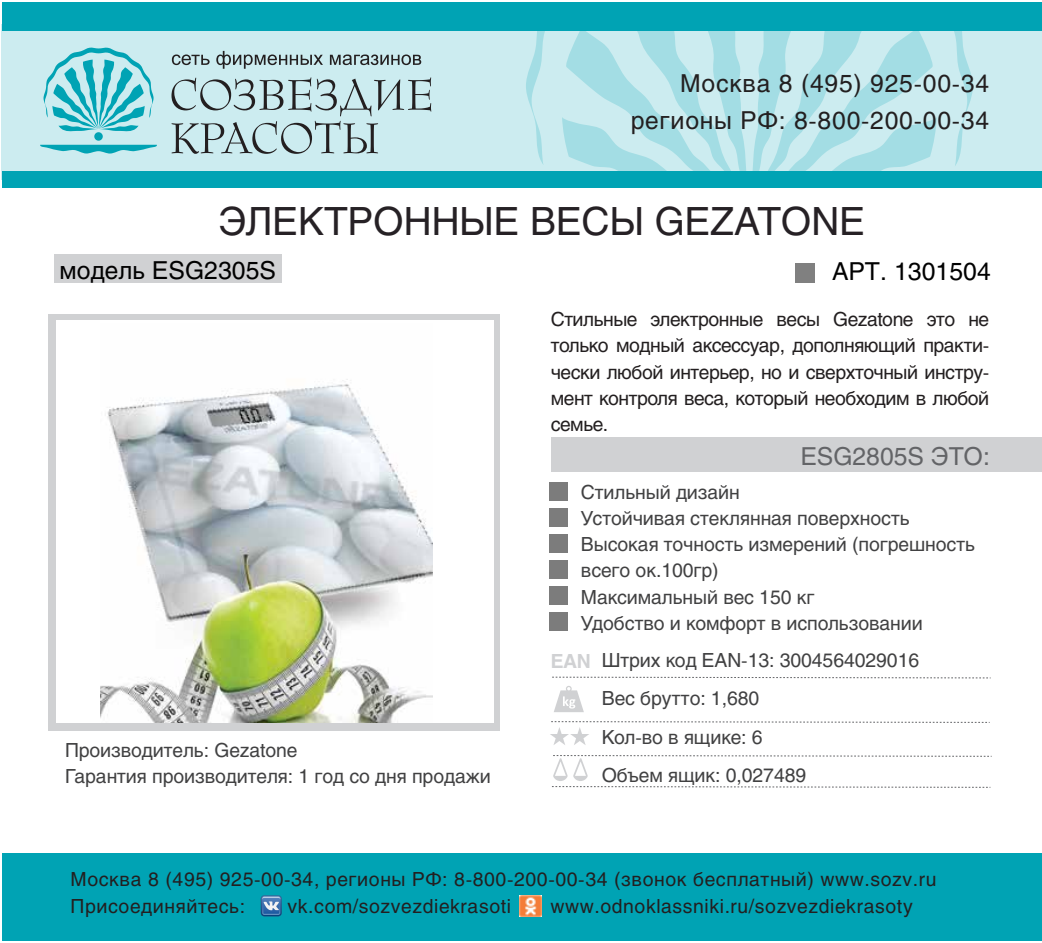
<style>
.page{position:relative;width:1042px;height:943px;background:#fff}
.page>*{position:absolute;margin:0;border:0;box-sizing:border-box;transform-origin:0 0}
.t1{font:38.5px "Helios";color:#262125}
.t2{font:24.5px/36.8px "Helios";letter-spacing:.03em;color:#231f20;text-align:right}
.t3{font:24.5px "Helios";letter-spacing:.005em;color:#010101}
.t4{font:24.5px "Helios";color:#636467}
.t5{font:19.25px/26.2px "Helios";letter-spacing:.03em;color:#231f20}
.t6{font:19.25px/26.2px "Helios";letter-spacing:-.005em;color:#414142}
.t7{font:700 19.25px "Helios";color:#d0d1d3}
</style>
<div class="page">
<div style="left:1px;top:24px;width:1041px;height:155px;background:#ccecf0"></div>
<svg style="left:526px;top:30px;width:447px;height:136px"></svg>
<svg style="left:562px;top:30px;width:375px;height:141px"></svg>
<div style="left:3px;top:853px;width:1039px;height:87px;background:#00a3b4"></div>
<svg style="left:261px;top:895px;width:21px;height:21px"></svg>
<svg style="left:172px;top:54px;width:38px;height:11px"></svg>
<svg style="left:216px;top:51px;width:107px;height:18px"></svg>
<svg style="left:330px;top:54px;width:91px;height:11px"></svg>
<svg style="left:171px;top:77px;width:260px;height:77px"></svg>
<svg style="left:44px;top:47px;width:110px;height:85px"></svg>
<div style="left:94px;top:132px;width:9px;height:9px;background:#00a3b4;border-radius:50%"></div>
<svg style="left:40px;top:145px;width:117px;height:9px"></svg>
<div style="left:3px;top:2px;width:1039px;height:28px;background:#00a3b4"></div>
<div style="left:3px;top:171px;width:1039px;height:16px;background:#00a3b4"></div>
<img style="left:520px;top:895px;width:21px;height:21px">
<div style="left:48px;top:314px;width:452px;height:417px;background:#d0d1d3"></div>
<svg style="left:554px;top:686px;width:30px;height:26px"></svg>
<svg style="left:552px;top:676px;width:439px;height:2px"></svg>
<svg style="left:550px;top:721px;width:440px;height:24px"></svg>
<svg style="left:552px;top:755px;width:440px;height:33px"></svg>
<div style="left:795px;top:263px;width:20px;height:20px;background:#808080"></div>
<div style="left:54px;top:254px;width:227px;height:28px;background:#d0d1d3"></div>
<div style="left:56px;top:320px;width:437px;height:402px;background:#fff"></div>
<div style="left:551px;top:437px;width:491px;height:34px;background:#d0d1d3"></div>
<div style="left:550px;top:508px;width:18px;height:18px;background:#7c7c7c"></div>
<div style="left:550px;top:534px;width:18px;height:19px;background:#7c7c7c"></div>
<div style="left:550px;top:482px;width:18px;height:18px;background:#7c7c7c"></div>
<div style="left:550px;top:560px;width:18px;height:18px;background:#7c7c7c"></div>
<div style="left:550px;top:612px;width:18px;height:19px;background:#7c7c7c"></div>
<div style="left:550px;top:586px;width:18px;height:18px;background:#7c7c7c"></div>
<img style="left:101px;top:379px;width:332px;height:343px">
<p class="t2" style="left:631px;top:65px;width:360px">Москва 8 (495) 925-00-34 регионы РФ: 8-800-200-00-34</p>
<h1 class="t1" style="left:218px;top:199px;width:648px">ЭЛЕКТРОННЫЕ ВЕСЫ GEZATONE</h1>
<p class="t3" style="left:60px;top:256px;width:218px">модель ESG2305S</p>
<p class="t3" style="left:832px;top:257px;width:160px">АРТ. 1301504</p>
<p class="t5" style="left:551px;top:306px;width:440px;text-align:justify">Стильные электронные весы Gezatone это не только модный аксессуар, дополняющий практи&shy;чески любой интерьер, но и сверхточный инстру&shy;мент контроля веса, который необходим в любой семье.</p>
<p class="t6" style="left:65px;top:736px;width:427px">Производитель: Gezatone<br>Гарантия производителя: 1 год со дня продажи</p>
<p class="t4" style="left:801px;top:442px;width:191px">ESG2805S ЭТО:</p>
<p class="t6" style="left:581px;top:478px;width:396px">Стильный дизайн<br>Устойчивая стеклянная поверхность<br>Высокая точность измерений (погрешность всего ок.100гр)<br>Максимальный вес 150 кг<br>Удобство и комфорт в использовании</p>
<p class="t7" style="left:551px;top:649px;width:42px">EAN</p>
<p class="t6" style="left:602px;top:640px;width:319px;line-height:38.5px">Штрих код EAN-13: 3004564029016<br>Вес брутто: 1,680<br>Кол-во в ящике: 6<br>Объем ящик: 0,027489</p>
<p class="t5" style="left:71px;top:866px;width:867px">Москва 8 (495) 925-00-34, регионы РФ: 8-800-200-00-34 (звонок бесплатный) www.sozv.ru<br>Присоединяйтесь:</p>
<p class="t5" style="left:288px;top:892px;width:225px">vk.com/sozvezdiekrasoti</p>
<p class="t5" style="left:550px;top:892px;width:364px">www.odnoklassniki.ru/sozvezdiekrasoty</p>
</div>
